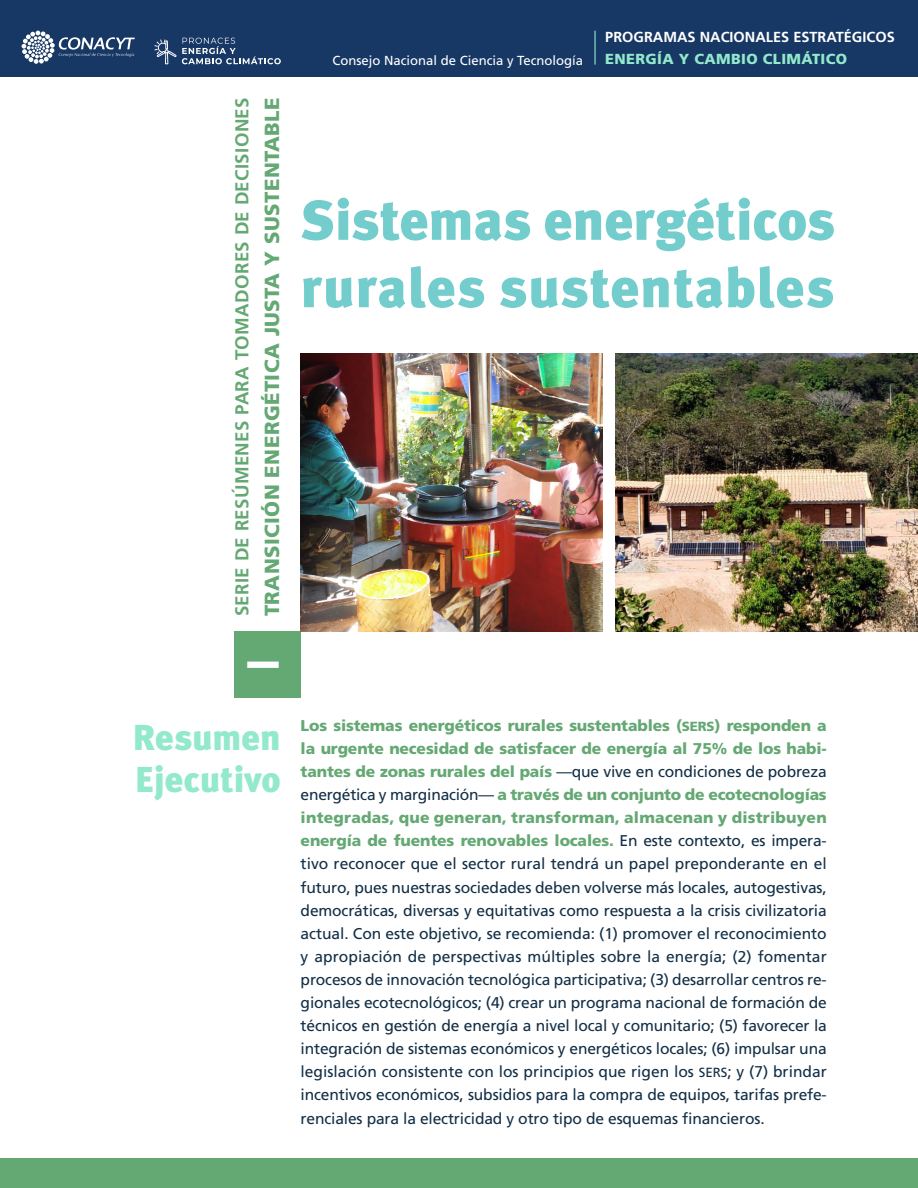
<style>
.page{position:relative;width:918px;height:1188px;background:#fff}
.page>*{position:absolute;margin:0;border:0;box-sizing:border-box;transform-origin:0 0}
.t1{font:900 56.25px/67.3px "Meta Plus";letter-spacing:.005em;color:#74cdcd}
.t2{font:700 45px "Frutiger LT Std";color:#fff}
.t3{font:900 36px/42px "Meta Plus";color:#92e9cb}
.t4{font:900 20.4px "Frutiger LT Std";letter-spacing:.02em;color:#64a873}
.t5{font:700 18.75px "Frutiger LT Std";letter-spacing:.02em;color:#64a873}
.F_TB_Resumen{font:15.6px/23.1px "Frutiger LT Std";letter-spacing:-.01em;color:#132f46;text-align:justify}
.t6{font:700 14.55px "Frutiger LT Std";color:#fff}
.t7{font:900 14.55px "Frutiger LT Std";letter-spacing:.025em;color:#92e9cb}
.t8{font:13.05px "Frutiger LT Std";color:#fff}
.s1{font-weight:900;color:#64a873}
.s2{font-family:"Frutiger LT Std Black SC850";font-size:13.2px;color:#64a873}
.s3{font-family:"Frutiger LT Std Roman SC850";font-size:13.2px}
</style>
<div class="page">
<div style="left:0;top:1159px;width:918px;height:29px;background:#64a873"></div>
<div style="left:0;top:0;width:918px;height:77px;background:#173764"></div>
<hr style="left:594px;top:31px;width:2px;height:34px;background:#92e9cb">
<svg style="left:22px;top:31px;width:113px;height:33px"></svg>
<svg style="left:154px;top:38px;width:127px;height:26px"></svg>
<div style="left:234px;top:631px;width:66px;height:66px;background:#64a873"></div>
<img style="left:301px;top:353px;width:302px;height:278px">
<img style="left:616px;top:353px;width:302px;height:278px">
<p class="t5" style="left:231px;top:616px;width:520px;rotate:-90deg">SERIE DE RESÚMENES PARA TOMADORES DE DECISIONES</p>
<p class="t4" style="left:260px;top:616px;width:520px;rotate:-90deg">TRANSICIÓN ENERGÉTICA JUSTA Y SUSTENTABLE</p>
<p class="t2" style="left:237px;top:671px;width:14px;rotate:-90deg">I</p>
<p class="t3" style="left:133px;top:717px;width:149px">Resumen<br>Ejecutivo</p>
<p class="t8" style="left:332px;top:52px;width:252px">Consejo Nacional de Ciencia y Tecnología</p>
<p class="t6" style="left:605px;top:28px;width:291px">PROGRAMAS NACIONALES ESTRATÉGICOS</p>
<p class="t7" style="left:605px;top:50px;width:243px">ENERGÍA Y CAMBIO CLIMÁTICO</p>
<p class="t1" style="left:301px;top:187px;width:536px">Sistemas energéticos rurales sustentables</p>
<p class="F_TB_Resumen" style="left:301px;top:714px;width:528px"><span class="s1">Los sistemas energéticos rurales sustentables (</span><span class="s2">SERS</span><span class="s1">) responden a la urgente necesidad de satisfacer de energía al 75% de los habi&shy;tantes de zonas rurales del país</span> —que vive en condiciones de pobreza energética y marginación— <span class="s1">a través de un conjunto de ecotecnologías integradas, que generan, transforman, almacenan y distribuyen energía de fuentes renovables locales.</span> En este contexto, es impera&shy;tivo reconocer que el sector rural tendrá un papel preponderante en el futuro, pues nuestras sociedades deben volverse más locales, autogestivas, democráticas, diversas y equitativas como respuesta a la crisis civilizatoria actual. Con este objetivo, se recomienda: (1) promover el reconocimiento y apropiación de perspectivas múltiples sobre la energía; (2) fomentar procesos de innovación tecnológica participativa; (3) desarrollar centros re&shy;gionales ecotecnológicos; (4) crear un programa nacional de formación de técnicos en gestión de energía a nivel local y comunitario; (5) favorecer la integración de sistemas económicos y energéticos locales; (6) impulsar una legislación consistente con los principios que rigen los <span class="s3">SERS</span>; y (7) brindar incentivos económicos, subsidios para la compra de equipos, tarifas prefe&shy;renciales para la electricidad y otro tipo de esquemas financieros.</p>
</div>
